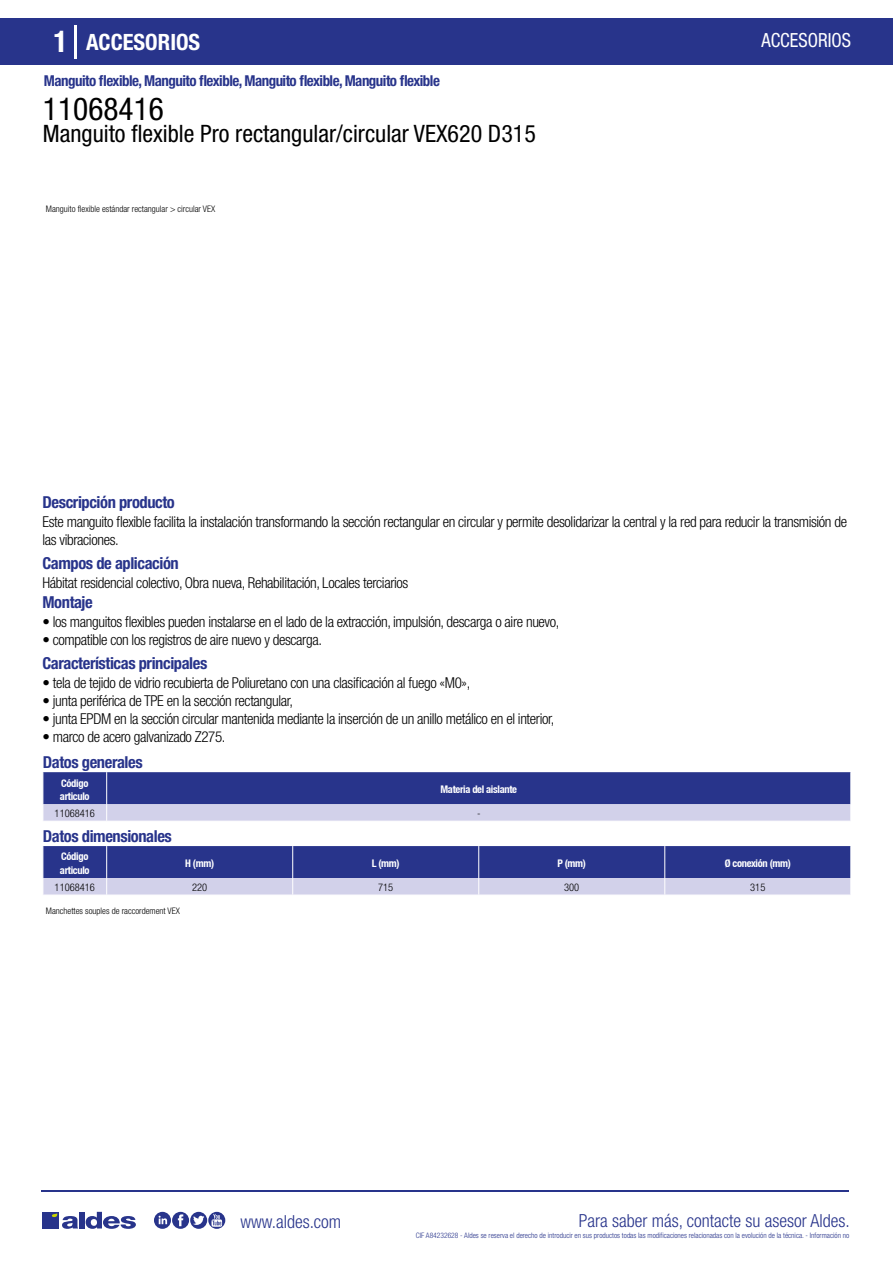
<style>
.page{position:relative;width:893px;height:1263px;background:#fff}
.page>*{position:absolute;margin:0;border:0;box-sizing:border-box;transform-origin:0 0}
.t1{font:condensed 31.5px "Helvetica Neue LT Std";color:#000}
.t2{font:condensed 24px "Helvetica Neue LT Std";color:#000}
.t3{font:700 condensed 22.5px "Helvetica Neue LT Std";color:#fff}
.t4{font:condensed 19.5px "Helvetica Neue LT Std";color:#fff;scale:.95 1}
.t5{font:300 condensed 18px "Helvetica Neue";color:#28348b}
.t6{font:700 condensed 16.5px "Helvetica Neue LT Std";letter-spacing:-.025em;color:#28348b}
.t7{font:300 condensed 15px/18px "Helvetica Neue LT Std";letter-spacing:-.025em;color:#000}
.t8{font:700 condensed 15px "Helvetica Neue LT Std";letter-spacing:-.035em;color:#28348b}
.t9{font:700 condensed 10.5px/13.5px "Helvetica Neue";letter-spacing:-.03em;color:#fff}
.t10{font:300 condensed 10.5px "Helvetica Neue";color:#000}
.t11{font:300 condensed 9px "Helvetica Neue";color:#000}
.t12{font:300 condensed 7.5px "Helvetica Neue";color:#28348b}
.s1{font-size:30px}
</style>
<div class="page">
<div style="left:0;top:18px;width:893px;height:46px;background:#28348b"></div>
<hr style="left:74px;top:25px;width:2px;height:33px;background:#fff">
<svg style="left:43px;top:772px;width:808px;height:49px;background:#646bac"></svg>
<svg style="left:43px;top:846px;width:808px;height:49px;background:#646cac"></svg>
<hr style="left:41px;top:1190px;width:808px;height:1px;background:#28348b">
<svg style="left:154px;top:1212px;width:71px;height:17px"></svg>
<div style="left:42px;top:1212px;width:17px;height:16px;background:#28348b"></div>
<div style="left:79px;top:1212px;width:5px;height:16px;background:#28348b"></div>
<svg style="left:86px;top:1212px;width:50px;height:17px"></svg>
<svg style="left:52px;top:1213px;width:26px;height:16px"></svg>
<h3 class="t3" style="left:54px;top:28px;width:148px"><span class="s1">1</span> ACCESORIOS</h3>
<h3 class="t4" style="left:761px;top:29px;width:96px">ACCESORIOS</h3>
<p class="t8" style="left:44px;top:71px;width:398px">Manguito flexible, Manguito flexible, Manguito flexible, Manguito flexible</p>
<h1 class="t1" style="left:43px;top:91px;width:122px">11068416</h1>
<h2 class="t2" style="left:43px;top:120px;width:494px">Manguito flexible Pro rectangular/circular VEX620 D315</h2>
<p class="t11" style="left:46px;top:204px;width:171px">Manguito flexible estándar rectangular &gt; circular VEX</p>
<p class="t6" style="left:43px;top:492px;width:134px">Descripción producto</p>
<p class="t7" style="left:43px;top:513px;width:806px">Este manguito flexible facilita la instalación transformando la sección rectangular en circular y permite desolidarizar la central y la red para reducir la transmisión de las vibraciones.</p>
<p class="t7" style="left:43px;top:573px;width:367px">Hábitat residencial colectivo, Obra nueva, Rehabilitación, Locales terciarios</p>
<p class="t7" style="left:43px;top:613px;width:518px">• los manguitos flexibles pueden instalarse en el lado de la extracción, impulsión, descarga o aire nuevo,</p>
<p class="t7" style="left:43px;top:631px;width:281px">• compatible con los registros de aire nuevo y descarga.</p>
<p class="t6" style="left:43px;top:553px;width:138px">Campos de aplicación</p>
<p class="t6" style="left:43px;top:592px;width:52px">Montaje</p>
<p class="t6" style="left:43px;top:653px;width:166px">Características principales</p>
<p class="t7" style="left:43px;top:674px;width:429px">• tela de tejido de vidrio recubierta de Poliuretano con una clasificación al fuego «M0»,</p>
<p class="t7" style="left:43px;top:692px;width:252px">• junta periférica de TPE en la sección rectangular,</p>
<p class="t7" style="left:43px;top:710px;width:513px">• junta EPDM en la sección circular mantenida mediante la inserción de un anillo metálico en el interior,</p>
<p class="t7" style="left:43px;top:728px;width:184px">• marco de acero galvanizado Z275.</p>
<p class="t6" style="left:43px;top:752px;width:101px">Datos generales</p>
<p class="t9" style="left:60px;top:776px;width:31px">Código articulo</p>
<p class="t9" style="left:440px;top:783px;width:78px">Materia del aislante</p>
<p class="t10" style="left:55px;top:807px;width:42px">11068416</p>
<p class="t10" style="left:477px;top:807px;width:5px">-</p>
<p class="t6" style="left:43px;top:826px;width:130px">Datos dimensionales</p>
<p class="t9" style="left:60px;top:850px;width:31px">Código articulo</p>
<p class="t9" style="left:185px;top:856px;width:30px">H (mm)</p>
<p class="t9" style="left:372px;top:856px;width:29px">L (mm)</p>
<p class="t9" style="left:557px;top:856px;width:30px">P (mm)</p>
<p class="t9" style="left:725px;top:856px;width:68px">Ø conexión (mm)</p>
<p class="t10" style="left:55px;top:881px;width:42px">11068416</p>
<p class="t10" style="left:192px;top:881px;width:17px">220</p>
<p class="t10" style="left:378px;top:881px;width:17px">715</p>
<p class="t10" style="left:564px;top:881px;width:17px">300</p>
<p class="t10" style="left:750px;top:881px;width:17px">315</p>
<p class="t11" style="left:46px;top:905px;width:135px">Manchettes souples de raccordement VEX</p>
<p class="t5" style="left:240px;top:1211px;width:102px">www.aldes.com</p>
<p class="t5" style="left:579px;top:1211px;width:272px">Para saber más, contacte su asesor Aldes.</p>
<p class="t12" style="left:416px;top:1230px;width:435px">CIF A84232628 - Aldes se reserva el derecho de introducir en sus productos todas las modificaciones relacionadas con la evolución de la técnica. - Información no</p>
</div>
